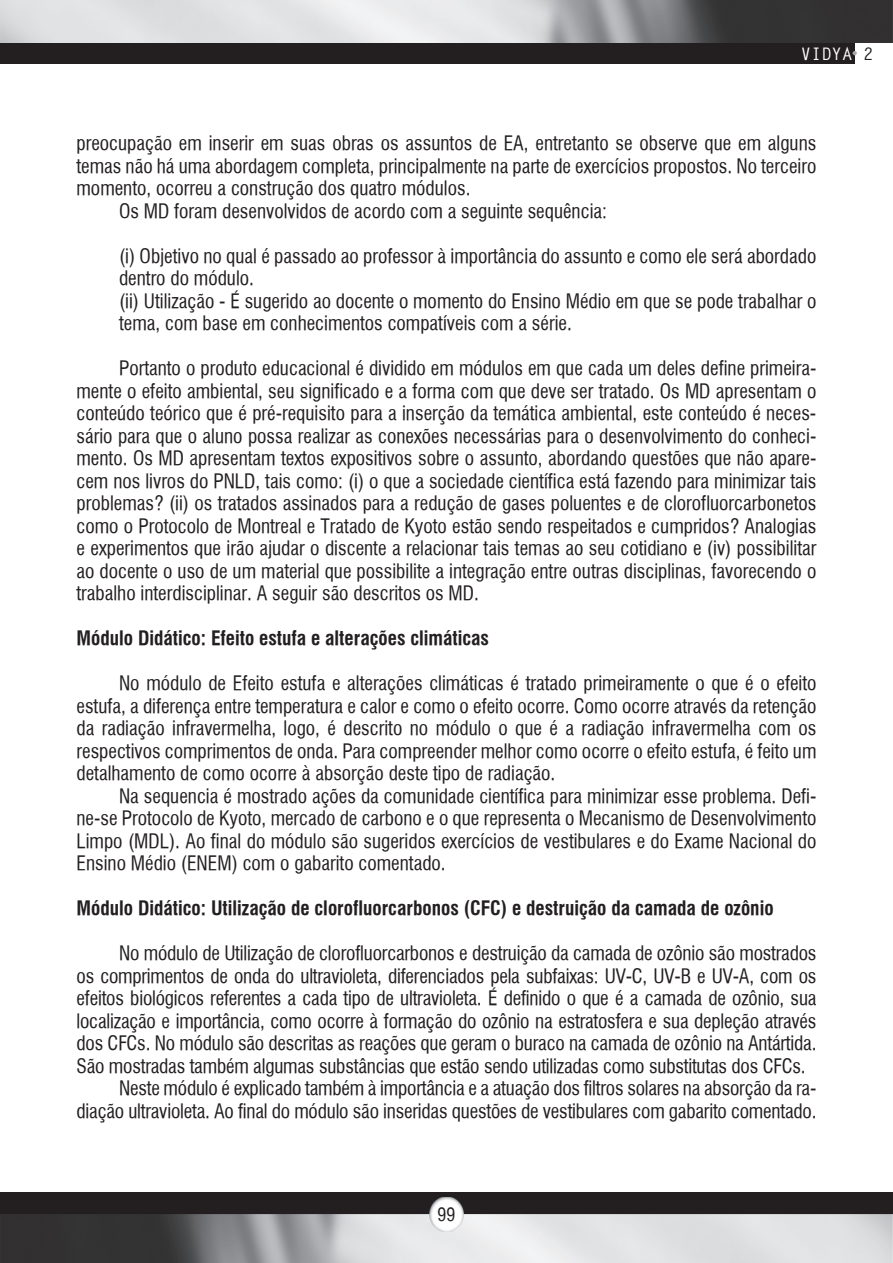
<style>
.page{position:relative;width:893px;height:1263px;background:#fff}
.page>*{position:absolute;margin:0;border:0;box-sizing:border-box;transform-origin:0 0}
.t1{font:19.5px/22.5px "Halvett Condensed";letter-spacing:-.01em;color:#231f20;text-align:justify}
.t2{font:700 condensed 19.5px "Halvett";color:#231f20}
.t3{font:18px "Halvett Condensed";color:#231f20}
.t4{font:700 17.25px "Letter Gothic Std";color:#fff}
.s1{color:#231f20}
</style>
<div class="page">
<div style="left:0;top:0;width:855px;height:64px;background:#231f20"></div>
<img style="left:0;top:0;width:893px;height:43px">
<svg style="left:853px;top:51px;width:4px;height:4px"></svg>
<div style="left:0;top:1193px;width:893px;height:70px;background:#231f20"></div>
<img style="left:0;top:1214px;width:893px;height:49px">
<img style="left:429px;top:1197px;width:34px;height:34px">
<p class="t4" style="left:801px;top:43px;width:74px">VIDYA <span class="s1">2</span></p>
<p class="t1" style="left:77px;top:132px;width:741px">preocupação em inserir em suas obras os assuntos de EA, entretanto se observe que em alguns</p>
<p class="t1" style="left:77px;top:154px;width:741px">temas não há uma abordagem completa, principalmente na parte de exercícios propostos. No terceiro</p>
<p class="t1" style="left:77px;top:177px;width:395px">momento, ocorreu a construção dos quatro módulos.</p>
<p class="t1" style="left:119px;top:199px;width:489px">Os MD foram desenvolvidos de acordo com a seguinte sequência:</p>
<p class="t1" style="left:119px;top:244px;width:699px;text-align:left">(i) Objetivo no qual é passado ao professor à importância do assunto e como ele será abordado dentro do módulo.<br>(ii) Utilização - É sugerido ao docente o momento do Ensino Médio em que se pode trabalhar o tema, com base em conhecimentos compatíveis com a série.</p>
<p class="t1" style="left:77px;top:357px;width:741px;text-indent:43px">Portanto o produto educacional é dividido em módulos em que cada um deles define primeira&shy;mente o efeito ambiental, seu significado e a forma com que deve ser tratado. Os MD apresentam o conteúdo teórico que é pré-requisito para a inserção da temática ambiental, este conteúdo é neces&shy;sário para que o aluno possa realizar as conexões necessárias para o desenvolvimento do conheci&shy;mento. Os MD apresentam textos expositivos sobre o assunto, abordando questões que não apare&shy;cem nos livros do PNLD, tais como: (i) o que a sociedade científica está fazendo para minimizar tais problemas? (ii) os tratados assinados para a redução de gases poluentes e de clorofluorcarbonetos como o Protocolo de Montreal e Tratado de Kyoto estão sendo respeitados e cumpridos? Analogias e experimentos que irão ajudar o discente a relacionar tais temas ao seu cotidiano e (iv) possibilitar ao docente o uso de um material que possibilite a integração entre outras disciplinas, favorecendo o trabalho interdisciplinar. A seguir são descritos os MD.</p>
<p class="t2" style="left:77px;top:626px;width:414px">Módulo Didático: Efeito estufa e alterações climáticas</p>
<p class="t1" style="left:77px;top:672px;width:741px;text-indent:43px">No módulo de Efeito estufa e alterações climáticas é tratado primeiramente o que é o efeito estufa, a diferença entre temperatura e calor e como o efeito ocorre. Como ocorre através da retenção da radiação infravermelha, logo, é descrito no módulo o que é a radiação infravermelha com os respectivos comprimentos de onda. Para compreender melhor como ocorre o efeito estufa, é feito um detalhamento de como ocorre à absorção deste tipo de radiação.</p>
<p class="t1" style="left:77px;top:784px;width:741px;text-indent:43px">Na sequencia é mostrado ações da comunidade científica para minimizar esse problema. Defi&shy;ne-se Protocolo de Kyoto, mercado de carbono e o que representa o Mecanismo de Desenvolvimento Limpo (MDL). Ao final do módulo são sugeridos exercícios de vestibulares e do Exame Nacional do Ensino Médio (ENEM) com o gabarito comentado.</p>
<p class="t2" style="left:77px;top:896px;width:699px">Módulo Didático: Utilização de clorofluorcarbonos (CFC) e destruição da camada de ozônio</p>
<p class="t1" style="left:119px;top:942px;width:699px">No módulo de Utilização de clorofluorcarbonos e destruição da camada de ozônio são mostrados</p>
<p class="t1" style="left:77px;top:964px;width:741px">os comprimentos de onda do ultravioleta, diferenciados pela subfaixas: UV-C, UV-B e UV-A, com os</p>
<p class="t1" style="left:77px;top:987px;width:741px">efeitos biológicos referentes a cada tipo de ultravioleta. É definido o que é a camada de ozônio, sua</p>
<p class="t1" style="left:77px;top:1009px;width:741px">localização e importância, como ocorre à formação do ozônio na estratosfera e sua depleção através</p>
<p class="t1" style="left:77px;top:1032px;width:741px">dos CFCs. No módulo são descritas as reações que geram o buraco na camada de ozônio na Antártida.</p>
<p class="t1" style="left:77px;top:1054px;width:731px">São mostradas também algumas substâncias que estão sendo utilizadas como substitutas dos CFCs.</p>
<p class="t1" style="left:119px;top:1077px;width:699px">Neste módulo é explicado também à importância e a atuação dos filtros solares na absorção da ra-</p>
<p class="t1" style="left:77px;top:1099px;width:741px">diação ultravioleta. Ao final do módulo são inseridas questões de vestibulares com gabarito comentado.</p>
<p class="t3" style="left:438px;top:1204px;width:19px">99</p>
</div>
